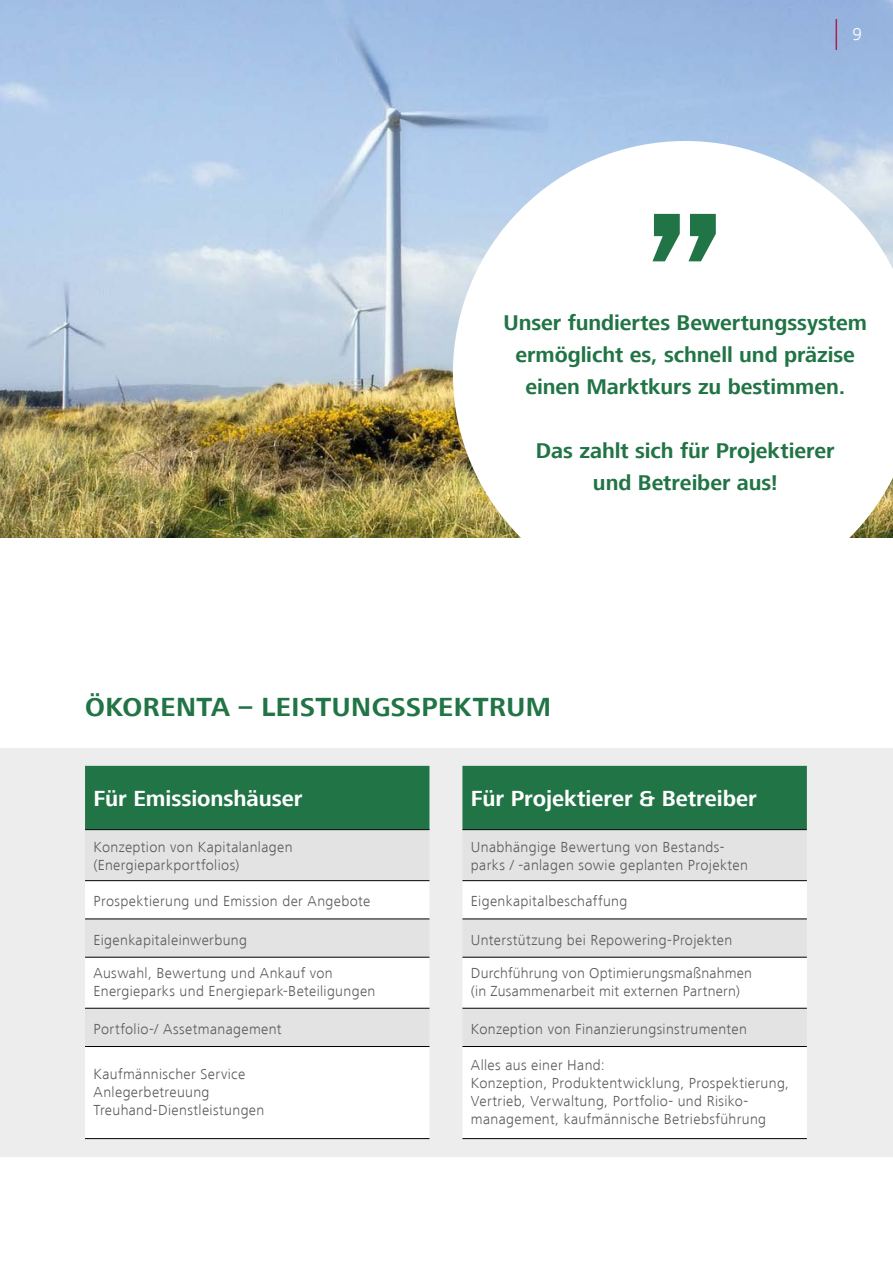
<style>
.page{position:relative;width:893px;height:1263px;background:#fff}
.page>*{position:absolute;margin:0;border:0;box-sizing:border-box;transform-origin:0 0}
.t1{font:700 27px "Frutiger Next LT";letter-spacing:.02em;color:#217445}
.t2{font:700 22.5px "Frutiger Next LT";letter-spacing:-.005em;color:#fff}
.t3{font:700 21.9px/32.1px "Frutiger Next LT";letter-spacing:-.005em;color:#217445;text-align:center}
.t4{font:300 18px "Frutiger Next LT";color:#fff}
.t5{font:300 15px/18px "Frutiger Next LT";letter-spacing:.025em;color:#575756}
</style>
<div class="page">
<div style="left:0;top:748px;width:893px;height:409px;background:#ededed"></div>
<div style="left:85px;top:766px;width:722px;height:64px;background:#217445"></div>
<div style="left:85px;top:830px;width:722px;height:51px;background:#e3e3e3"></div>
<svg style="left:85px;top:881px;width:722px;height:257px;fill:#fff"></svg>
<hr style="left:462px;top:829px;width:345px;height:1px;background:#000">
<hr style="left:462px;top:880px;width:345px;height:1px;background:#000">
<hr style="left:462px;top:919px;width:345px;height:1px;background:#000">
<hr style="left:462px;top:957px;width:345px;height:1px;background:#000">
<hr style="left:462px;top:1008px;width:345px;height:1px;background:#000">
<hr style="left:462px;top:1046px;width:345px;height:1px;background:#000">
<hr style="left:462px;top:1138px;width:345px;height:1px;background:#000">
<hr style="left:85px;top:1138px;width:344px;height:1px;background:#000">
<hr style="left:85px;top:829px;width:344px;height:1px;background:#000">
<hr style="left:85px;top:880px;width:344px;height:1px;background:#000">
<hr style="left:85px;top:919px;width:344px;height:1px;background:#000">
<hr style="left:85px;top:957px;width:344px;height:1px;background:#000">
<hr style="left:85px;top:1008px;width:344px;height:1px;background:#000">
<hr style="left:85px;top:1046px;width:344px;height:1px;background:#000">
<img style="left:0;top:0;width:893px;height:538px">
<svg style="left:453px;top:141px;width:440px;height:397px"></svg>
<svg style="left:652px;top:214px;width:64px;height:47px"></svg>
<hr style="left:836px;top:19px;width:1px;height:31px;background:#af1f4a">
<p class="t4" style="left:852px;top:24px;width:11px">9</p>
<h3 class="t3" style="left:504px;top:306px;width:365px">Unser fundiertes Bewertungssystem ermöglicht es, schnell und präzise einen Marktkurs zu bestimmen.</h3>
<h3 class="t3" style="left:536px;top:435px;width:300px">Das zahlt sich für Projektierer und Betreiber aus!</h3>
<h1 class="t1" style="left:85px;top:691px;width:467px">ÖKORENTA – LEISTUNGSSPEKTRUM</h1>
<h2 class="t2" style="left:94px;top:786px;width:210px">Für Emissionshäuser</h2>
<h2 class="t2" style="left:471px;top:786px;width:287px">Für Projektierer &amp; Betreiber</h2>
<p class="t5" style="left:94px;top:838px;width:201px">Konzeption von Kapitalanlagen (Energieparkportfolios)</p>
<p class="t5" style="left:471px;top:838px;width:278px">Unabhängige Bewertung von Bestands&shy;parks / -anlagen sowie geplanten Projekten</p>
<p class="t5" style="left:94px;top:892px;width:278px">Prospektierung und Emission der Angebote</p>
<p class="t5" style="left:471px;top:892px;width:158px">Eigenkapitalbeschaffung</p>
<p class="t5" style="left:94px;top:931px;width:155px">Eigenkapitaleinwerbung</p>
<p class="t5" style="left:471px;top:931px;width:263px">Unterstützung bei Repowering-Projekten</p>
<p class="t5" style="left:94px;top:964px;width:283px">Auswahl, Bewertung und Ankauf von<br>Energieparks und Energiepark-Beteiligungen</p>
<p class="t5" style="left:471px;top:964px;width:283px">Durchführung von Optimierungsmaßnahmen (in Zusammenarbeit mit externen Partnern)</p>
<p class="t5" style="left:94px;top:1020px;width:190px">Portfolio-/ Assetmanagement</p>
<p class="t5" style="left:471px;top:1020px;width:278px">Konzeption von Finanzierungsinstrumenten</p>
<p class="t5" style="left:94px;top:1065px;width:172px">Kaufmännischer Service<br>Anlegerbetreuung<br>Treuhand-Dienstleistungen</p>
<p class="t5" style="left:471px;top:1056px;width:320px">Alles aus einer Hand:<br>Konzeption, Produktentwicklung, Prospektierung, Vertrieb, Verwaltung, Portfolio- und Risiko&shy;management, kaufmännische Betriebsführung</p>
</div>
